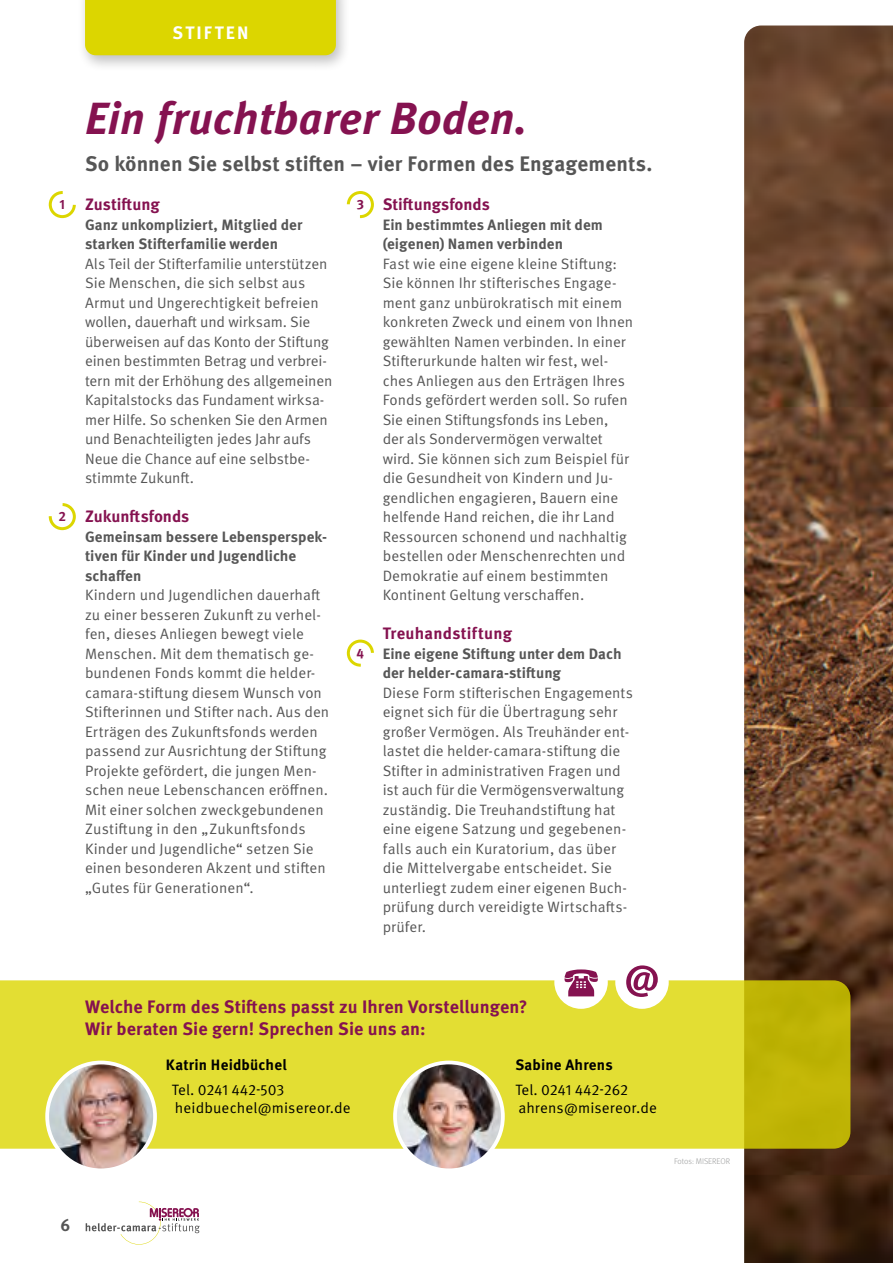
<style>
.page{position:relative;width:893px;height:1263px;background:#fff}
.page>*{position:absolute;margin:0;border:0;box-sizing:border-box;transform-origin:0 0}
.t1{font:italic 700 45px "Meta Pro";color:#851250}
.t2{font:700 21px "Meta Pro";letter-spacing:.005em;color:#565656}
.t3{font:700 18px/21.6px "Meta Pro";letter-spacing:.005em;color:#851250}
.t4{font:700 18px "Meta Pro";letter-spacing:.125em;color:#fff}
.t5{font:700 17.1px "Meta Pro";color:#565656}
.t6{font:700 16.5px "Meta Pro";color:#851250}
.t7{font:15px/19.5px "Meta Pro Norm";color:#565656}
.t8{font:700 15px/19.5px "Meta Pro";color:#565656}
.t9{font:15px/18px "Meta Pro Norm";letter-spacing:.005em;color:#000}
.t10{font:700 15px "Meta Pro";letter-spacing:.01em;color:#000}
.t11{font:700 13.5px "Meta Pro";color:#851250}
.t12{font:8.25px "Meta Light LF";color:#9c9d9d}
</style>
<div class="page">
<img style="left:744px;top:26px;width:149px;height:1237px">
<svg style="left:0;top:980px;width:850px;height:169px;fill:#e3de33"></svg>
<img style="left:47px;top:1062px;width:108px;height:108px;border-radius:54px">
<div style="left:45px;top:1060px;width:112px;height:112px;border:4px solid #fff;border-radius:50%"></div>
<img style="left:395px;top:1062px;width:108px;height:108px;border-radius:54px">
<div style="left:393px;top:1060px;width:112px;height:112px;border:4px solid #fff;border-radius:50%"></div>
<svg style="left:86px;top:1201px;width:114px;height:43px"></svg>
<div style="left:76px;top:0;width:275px;height:72px;background:#000;opacity:.25"></div>
<div style="left:85px;top:0;width:251px;height:55px;background:#dcd600"></div>
<div style="left:49px;top:191px;width:27px;height:27px;border:3px solid #dcd600;border-radius:50%"></div>
<div style="left:49px;top:503px;width:27px;height:27px;border:3px solid #dcd600;border-radius:50%"></div>
<div style="left:347px;top:191px;width:27px;height:27px;border:3px solid #dcd600;border-radius:50%"></div>
<div style="left:347px;top:639px;width:27px;height:28px;border:3px solid #dcd600;border-radius:50%"></div>
<div style="left:554px;top:955px;width:54px;height:54px;background:#fff;border-radius:50%"></div>
<svg style="left:564px;top:969px;width:34px;height:27px"></svg>
<div style="left:615px;top:955px;width:54px;height:54px;background:#fff;border-radius:50%"></div>
<svg style="left:626px;top:965px;width:32px;height:32px"></svg>
<p class="t4" style="left:172px;top:19px;width:78px">STIFTEN</p>
<p class="t11" style="left:59px;top:194px;width:7px">1</p>
<p class="t11" style="left:58px;top:506px;width:9px">2</p>
<h1 class="t1" style="left:85px;top:83px;width:444px">Ein fruchtbarer Boden.</h1>
<h2 class="t2" style="left:85px;top:147px;width:569px">So können Sie selbst stiften – vier Formen des Engagements.</h2>
<p class="t6" style="left:85px;top:191px;width:76px">Zustiftung</p>
<p class="t8" style="left:85px;top:214px;width:219px">Ganz unkompliziert, Mitglied der starken Stifterfamilie werden</p>
<p class="t7" style="left:85px;top:253px;width:249px">Als Teil der Stifterfamilie unterstützen Sie Menschen, die sich selbst aus Armut und Ungerechtigkeit befreien wollen, dauerhaft und wirksam. Sie überweisen auf das Konto der Stiftung einen bestimmten Betrag und verbrei&shy;tern mit der Erhöhung des allgemeinen Kapitalstocks das Fundament wirksa&shy;mer Hilfe. So schenken Sie den Armen und Benachteiligten jedes Jahr aufs Neue die Chance auf eine selbstbe&shy;stimmte Zukunft.</p>
<p class="t6" style="left:85px;top:503px;width:106px">Zukunftsfonds</p>
<p class="t8" style="left:85px;top:526px;width:244px">Gemeinsam bessere Lebensperspek&shy;tiven für Kinder und Jugendliche schaffen</p>
<p class="t7" style="left:85px;top:584px;width:246px">Kindern und Jugendlichen dauerhaft zu einer besseren Zukunft zu verhel&shy;fen, dieses Anliegen bewegt viele Menschen. Mit dem thematisch ge&shy;bundenen Fonds kommt die helder&shy;camara-stiftung diesem Wunsch von Stifterinnen und Stifter nach. Aus den Erträgen des Zukunftsfonds werden passend zur Ausrichtung der Stiftung Projekte gefördert, die jungen Men&shy;schen neue Lebenschancen eröffnen.<br>Mit einer solchen zweckgebundenen Zustiftung in den „Zukunftsfonds Kinder und Jugendliche“ setzen Sie einen besonderen Akzent und stiften „Gutes für Generationen“.</p>
<p class="t11" style="left:357px;top:194px;width:9px">3</p>
<p class="t11" style="left:357px;top:642px;width:9px">4</p>
<p class="t6" style="left:383px;top:191px;width:109px">Stiftungsfonds</p>
<p class="t8" style="left:383px;top:214px;width:222px">Ein bestimmtes Anliegen mit dem (eigenen) Namen verbinden</p>
<p class="t7" style="left:383px;top:253px;width:252px">Fast wie eine eigene kleine Stiftung:<br>Sie können Ihr stifterisches Engage&shy;ment ganz unbürokratisch mit einem konkreten Zweck und einem von Ihnen gewählten Namen verbinden. In einer Stifterurkunde halten wir fest, wel&shy;ches Anliegen aus den Erträgen Ihres Fonds gefördert werden soll. S0 rufen Sie einen Stiftungsfonds ins Leben,<br>der als Sondervermögen verwaltet wird. Sie können sich zum Beispiel für die Gesundheit von Kindern und Ju&shy;gendlichen engagieren, Bauern eine helfende Hand reichen, die ihr Land Ressourcen schonend und nachhaltig bestellen oder Menschenrechten und Demokratie auf einem bestimmten Kontinent Geltung verschaffen.</p>
<p class="t6" style="left:383px;top:620px;width:131px">Treuhandstiftung</p>
<p class="t8" style="left:383px;top:643px;width:240px">Eine eigene Stiftung unter dem Dach der helder-camara-stiftung</p>
<p class="t7" style="left:383px;top:682px;width:252px">Diese Form stifterischen Engagements eignet sich für die Übertragung sehr großer Vermögen. Als Treuhänder ent&shy;lastet die helder-camara-stiftung die Stifter in administrativen Fragen und ist auch für die Vermögensverwaltung zuständig. Die Treuhandstiftung hat eine eigene Satzung und gegebenen&shy;falls auch ein Kuratorium, das über die Mittelvergabe entscheidet. Sie unterliegt zudem einer eigenen Buch&shy;prüfung durch vereidigte Wirtschafts&shy;prüfer.</p>
<p class="t3" style="left:85px;top:995px;width:444px">Welche Form des Stiftens passt zu Ihren Vorstellungen?<br>Wir beraten Sie gern! Sprechen Sie uns an:</p>
<p class="t10" style="left:166px;top:1053px;width:122px">Katrin Heidbüchel</p>
<p class="t9" style="left:172px;top:1080px;width:180px">Tel. 0241 442-503 heidbuechel@misereor.de</p>
<p class="t10" style="left:515px;top:1053px;width:99px">Sabine Ahrens</p>
<p class="t9" style="left:515px;top:1080px;width:143px">Tel. 0241 442-262 ahrens@misereor.de</p>
<p class="t12" style="left:674px;top:1156px;width:58px">Fotos: MISEREOR</p>
<p class="t5" style="left:61px;top:1212px;width:11px">6</p>
</div>
